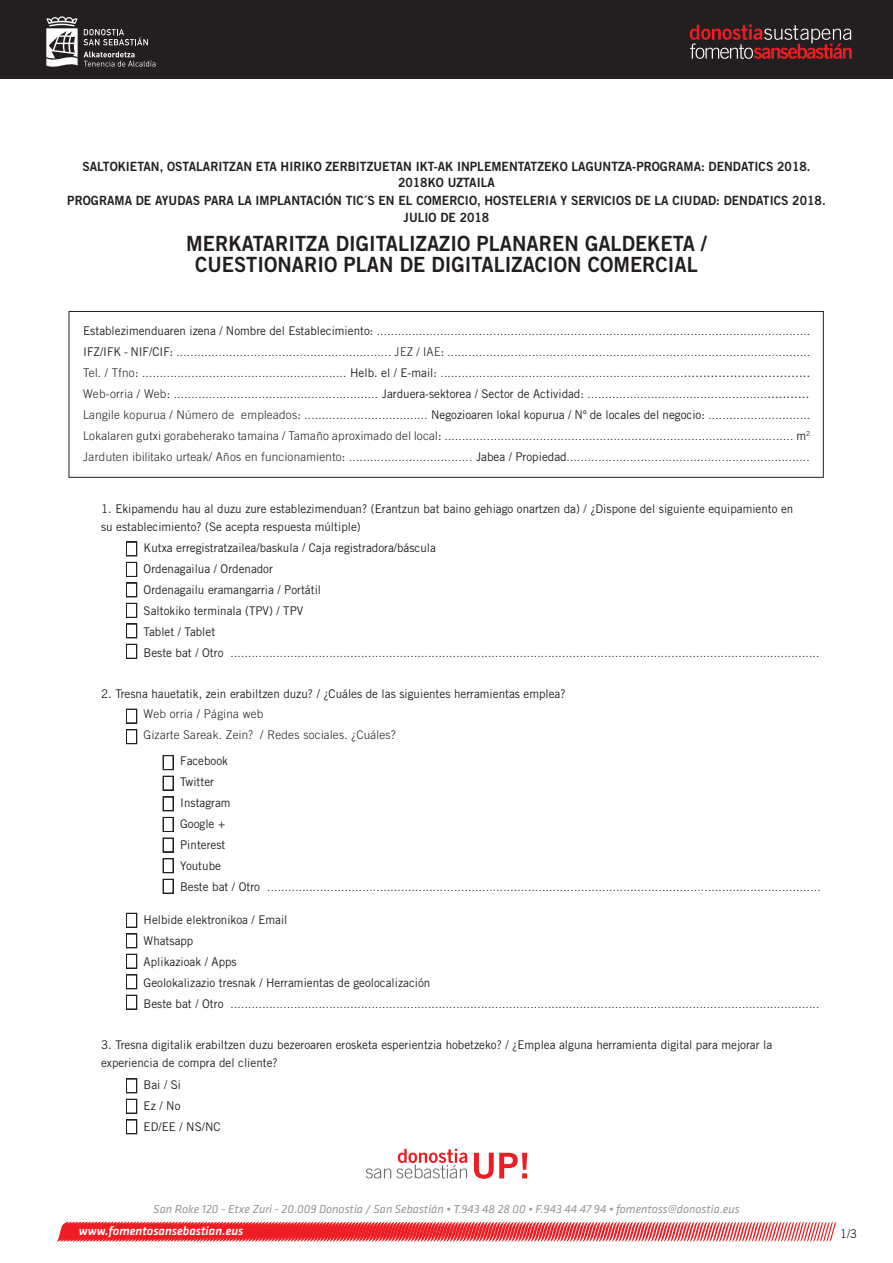
<style>
.page{position:relative;width:893px;height:1263px;background:#fff}
.page>*{position:absolute;margin:0;border:0;box-sizing:border-box;transform-origin:0 0}
.t1{font:21px "Trade Gothic LT Std Bd 2";color:#231f20;scale:.95 1}
.t2{font:12.75px/16.5px "Trade Gothic LT Std Bd 2";color:#231f20;scale:.95 1}
.t3{font:italic 500 12.6px "Klavika";color:#fff}
.t4{font:300 12px/21px "Trade Gothic LT Std";letter-spacing:.025em;color:#231f20}
.t5{font:12px/18px "Trade Gothic LT Std";color:#231f20}
.t6{font:italic 12px "Klavika";color:#939598}
.t7{font:12px "Trade Gothic LT Std";color:#231f20;scale:.94 1}
.s1{font-weight:400}
</style>
<div class="page">
<div style="left:0;top:0;width:893px;height:79px;background:#231f20"></div>
<svg style="left:690px;top:24px;width:162px;height:35px"></svg>
<svg style="left:57px;top:1221px;width:779px;height:21px;background:#f3666a"></svg>
<svg style="left:46px;top:16px;width:32px;height:51px"></svg>
<svg style="left:84px;top:29px;width:64px;height:16px"></svg>
<svg style="left:84px;top:52px;width:71px;height:15px"></svg>
<svg style="left:474px;top:1153px;width:53px;height:26px"></svg>
<svg style="left:366px;top:1149px;width:101px;height:29px"></svg>
<div style="left:69px;top:311px;width:755px;height:167px;border:1px solid #231f20"></div>
<div style="left:126px;top:562px;width:11px;height:15px;border:1px solid #231f20"></div>
<div style="left:126px;top:541px;width:11px;height:15px;border:1px solid #231f20"></div>
<div style="left:126px;top:603px;width:11px;height:15px;border:1px solid #231f20"></div>
<div style="left:126px;top:582px;width:11px;height:15px;border:1px solid #231f20"></div>
<div style="left:126px;top:644px;width:11px;height:15px;border:1px solid #231f20"></div>
<div style="left:126px;top:623px;width:11px;height:15px;border:1px solid #231f20"></div>
<div style="left:126px;top:729px;width:11px;height:15px;border:1px solid #231f20"></div>
<div style="left:126px;top:709px;width:11px;height:15px;border:1px solid #231f20"></div>
<div style="left:163px;top:776px;width:11px;height:15px;border:1px solid #231f20"></div>
<div style="left:163px;top:755px;width:11px;height:15px;border:1px solid #231f20"></div>
<div style="left:163px;top:817px;width:11px;height:15px;border:1px solid #231f20"></div>
<div style="left:163px;top:796px;width:11px;height:15px;border:1px solid #231f20"></div>
<div style="left:163px;top:858px;width:11px;height:15px;border:1px solid #231f20"></div>
<div style="left:163px;top:838px;width:11px;height:14px;border:1px solid #231f20"></div>
<div style="left:163px;top:879px;width:11px;height:15px;border:1px solid #231f20"></div>
<div style="left:126px;top:933px;width:11px;height:15px;border:1px solid #231f20"></div>
<div style="left:126px;top:913px;width:11px;height:15px;border:1px solid #231f20"></div>
<div style="left:126px;top:974px;width:11px;height:15px;border:1px solid #231f20"></div>
<div style="left:126px;top:954px;width:11px;height:15px;border:1px solid #231f20"></div>
<div style="left:126px;top:995px;width:11px;height:15px;border:1px solid #231f20"></div>
<div style="left:126px;top:1099px;width:11px;height:15px;border:1px solid #231f20"></div>
<div style="left:126px;top:1078px;width:11px;height:15px;border:1px solid #231f20"></div>
<div style="left:126px;top:1119px;width:11px;height:15px;border:1px solid #231f20"></div>
<p class="t2" style="left:398px;top:158px;width:436px;text-indent:-316px">SALTOKIETAN, OSTALARITZAN ETA HIRIKO ZERBITZUETAN IKT-AK INPLEMENTATZEKO LAGUNTZA-PROGRAMA: DENDATICS 2018.<br>2018KO UZTAILA</p>
<p class="t2" style="left:404px;top:192px;width:446px;text-indent:-336px">PROGRAMA DE AYUDAS PARA LA IMPLANTACIÓN TIC´S EN EL COMERCIO, HOSTELERIA Y SERVICIOS DE LA CIUDAD: DENDATICS 2018.<br>JULIO</p>
<p class="t2" style="left:440px;top:209px;width:53px">DE 2018</p>
<p class="t1" style="left:186px;top:231px;width:31px">MERKATARITZA</p>
<p class="t1" style="left:336px;top:231px;width:26px">DIGITALIZAZIO</p>
<p class="t1" style="left:477px;top:231px;width:27px">PLANAREN</p>
<p class="t1" style="left:585px;top:231px;width:14px">GALDEKETA</p>
<p class="t1" style="left:701px;top:231px;width:7px">/</p>
<p class="t1" style="left:195px;top:252px;width:27px">CUESTIONARIO</p>
<p class="t1" style="left:344px;top:252px;width:27px">PLAN</p>
<p class="t1" style="left:400px;top:252px;width:60px">DE DIGITALIZACION</p>
<p class="t1" style="left:588px;top:252px;width:27px">COMERCIAL</p>
<p class="t4" style="left:83px;top:320px;width:729px;text-align:justify"><span class="s1">Establezimenduaren izena / Nombre del Establecimiento:</span> ...........................................................................................................................<br><span class="s1">IFZ/IFK - NIF/CIF:</span> ............................................................. JEZ / IAE<span class="s1">:</span> .......................................................................................................<br>Tel. / Tfno<span class="s1">:</span> .......................................................... <span class="s1">Helb. el / E-mail:</span> .....................................................................<span class="s1">.................................<br></span>Web-orria / Web<span class="s1">:</span> .......................................................... <span class="s1">Jarduera-sektorea / Sector de Actividad:</span> ...................................................<span class="s1">...........<br></span>Langile kopurua / Número de empleados<span class="s1">:</span> ................................... <span class="s1">Negozioaren lokal kopurua / Nº de locales del negocio:</span> .............................<br>Lokalaren gutxi gorabeherako tamaina / Tamaño aproximado del local<span class="s1">:</span> ................................................................................................... <span class="s1">m</span><sup>2<br></sup>Jarduten ibilitako urteak/ Años en funcionamiento<span class="s1">:</span> ................................... <span class="s1">Jabea / Propiedad</span>.....................................................................</p>
<p class="t5" style="left:101px;top:499px;width:694px">1. Ekipamendu hau al duzu zure establezimenduan? (Erantzun bat baino gehiago onartzen da) / ¿Dispone del siguiente equipamiento en su establecimiento? (Se acepta respuesta múltiple)</p>
<p class="t4" style="left:144px;top:537px;width:677px"><span class="s1">Kutxa erregistratzailea/baskula / Caja registradora/báscula<br>Ordenagailua / Ordenador<br>Ordenagailu eramangarria / Portátil<br>Saltokiko terminala (TPV) / TPV<br>Tablet / Tablet<br>Beste bat / Otro</span> .......................................................................................................................................................................</p>
<p class="t5" style="left:101px;top:685px;width:466px">2. Tresna hauetatik, zein erabiltzen duzu? / ¿Cuáles de las siguientes herramientas emplea?</p>
<p class="t4" style="left:144px;top:703px;width:253px">Web orria / Página web<br>Gizarte Sareak. Zein? / Redes sociales. ¿Cuáles?</p>
<p class="t4" style="left:180px;top:750px;width:642px"><span class="s1">Facebook<br>Twitter<br>Instagram<br>Google +<br>Pinterest<br>Youtube<br>Beste bat / Otro</span> .............................................................................................................................................................</p>
<p class="t4" style="left:144px;top:909px;width:677px"><span class="s1">Helbide elektronikoa / Email<br>Whatsapp<br>Aplikazioak / Apps<br>Geolokalizazio tresnak / Herramientas de geolocalización<br>Beste bat / Otro</span> .......................................................................................................................................................................</p>
<p class="t5" style="left:101px;top:1036px;width:673px">3. Tresna digitalik erabiltzen duzu bezeroaren erosketa esperientzia hobetzeko? / ¿Emplea alguna herramienta digital para mejorar la experiencia de compra del cliente?</p>
<p class="t5" style="left:144px;top:1074px;width:78px;line-height:21px">Bai / Si<br>Ez / No<br>ED/EE / NS/NC</p>
<p class="t6" style="left:153px;top:1203px;width:588px">San Roke 120 - Etxe Zuri - 20.009 Donostia / San Sebastián • T.943 48 28 00 • F.943 44 47 94 • fomentoss@donostia.eus</p>
<p class="t3" style="left:79px;top:1224px;width:166px">www.fomentosansebastian.eus</p>
<p class="t7" style="left:840px;top:1226px;width:20px">1/3</p>
</div>
